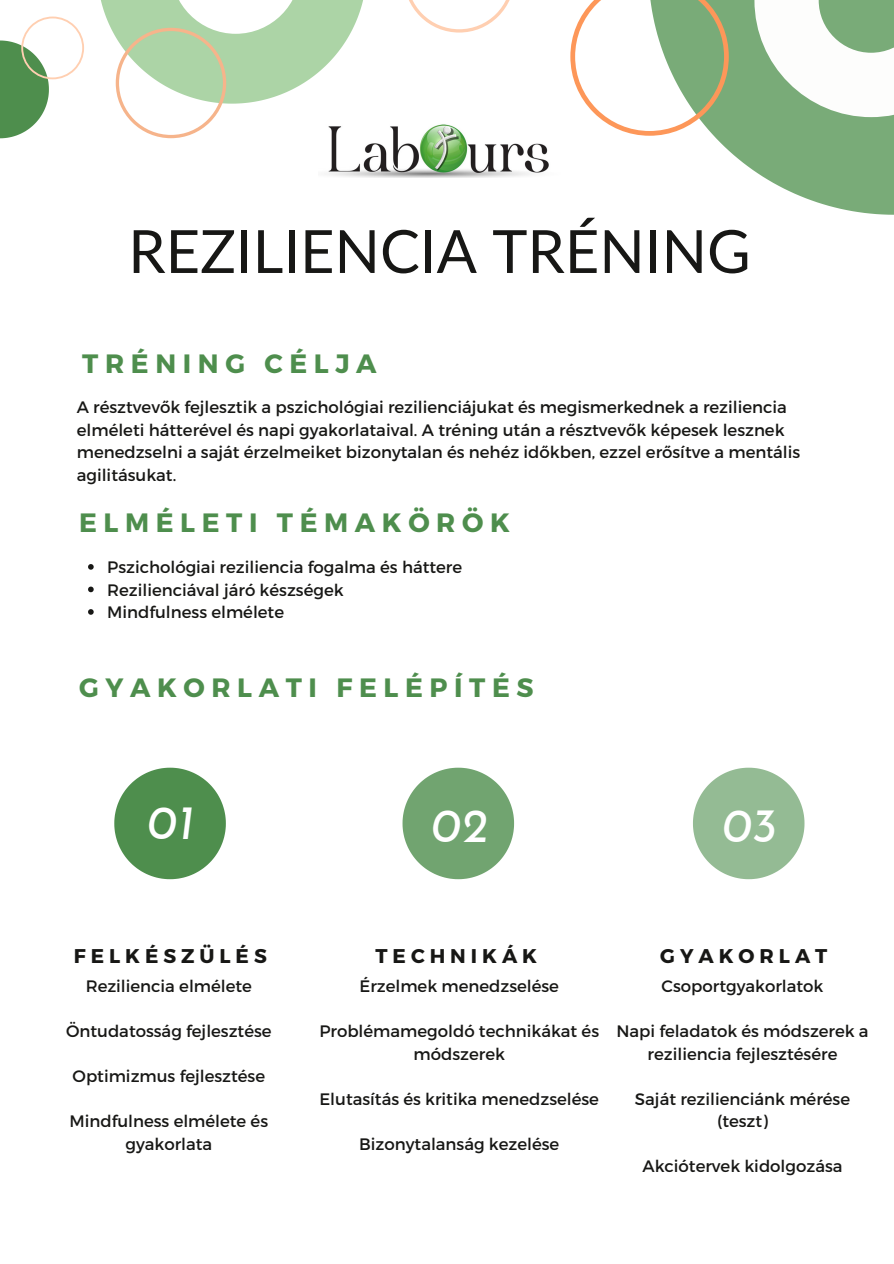
<style>
.page{position:relative;width:894px;height:1264px;background:#fff}
.page>*{position:absolute;margin:0;border:0;box-sizing:border-box;transform-origin:0 0}
.t1{font:59.55px "Lato";color:#171715}
.t2{font:italic 48px "Josefin Sans";color:#fff}
.t3{font:700 26.55px "Montserrat";letter-spacing:.25em;color:#4e8e4d}
.t4{font:700 19.8px "Montserrat";letter-spacing:.25em;color:#171715}
.t5{font:16.5px/22.5px "Montserrat";color:#171715;text-align:center}
</style>
<div class="page">
<svg style="left:714px;top:0;width:179px;height:215px;fill:#79ab78"></svg>
<svg style="left:570px;top:0;width:158px;height:136px"></svg>
<svg style="left:754px;top:0;width:139px;height:117px"></svg>
<svg style="left:88px;top:564px;width:6px;height:5px"></svg>
<svg style="left:88px;top:586px;width:6px;height:6px"></svg>
<svg style="left:88px;top:609px;width:6px;height:5px"></svg>
<svg style="left:101px;top:0;width:262px;height:138px"></svg>
<svg style="left:409px;top:0;width:101px;height:33px"></svg>
<svg style="left:0;top:17px;width:84px;height:121px"></svg>
<img style="left:319px;top:123px;width:230px;height:54px">
<svg style="left:114px;top:767px;width:112px;height:112px"></svg>
<svg style="left:402px;top:767px;width:112px;height:112px"></svg>
<svg style="left:693px;top:767px;width:111px;height:112px"></svg>
<p class="t1" style="left:128px;top:214px;width:623px">REZILIENCIA TRÉNING</p>
<p class="t3" style="left:82px;top:346px;width:296px">TRÉNING CÉLJA</p>
<p class="t5" style="left:77px;top:395px;width:724px;text-align:left">A résztvevők fejlesztik a pszichológiai rezilienciájukat és megismerkednek a reziliencia elméleti hátterével és napi gyakorlataival. A tréning után a résztvevők képesek lesznek menedzselni a saját érzelmeiket bizonytalan és nehéz időkben, ezzel erősítve a mentális agilitásukat.</p>
<p class="t3" style="left:79px;top:505px;width:432px">ELMÉLETI TÉMAKÖRÖK</p>
<p class="t5" style="left:107px;top:555px;width:356px">Pszichológiai reziliencia fogalma és háttere</p>
<p class="t5" style="left:107px;top:577px;width:238px">Rezilienciával járó készségek</p>
<p class="t5" style="left:107px;top:600px;width:178px">Mindfulness elmélete</p>
<p class="t3" style="left:79px;top:670px;width:456px">GYAKORLATI FELÉPÍTÉS</p>
<p class="t2" style="left:146px;top:802px;width:49px">01</p>
<p class="t4" style="left:74px;top:943px;width:194px">FELKÉSZÜLÉS</p>
<p class="t5" style="left:86px;top:974px;width:168px">Reziliencia elmélete</p>
<p class="t5" style="left:66px;top:1019px;width:207px">Öntudatosság fejlesztése</p>
<p class="t5" style="left:73px;top:1064px;width:194px">Optimizmus fejlesztése</p>
<p class="t5" style="left:69px;top:1109px;width:200px">Mindfulness elmélete és gyakorlata</p>
<p class="t2" style="left:430px;top:806px;width:60px">02</p>
<p class="t2" style="left:721px;top:806px;width:57px">03</p>
<p class="t4" style="left:375px;top:943px;width:163px">TECHNIKÁK</p>
<p class="t5" style="left:359px;top:974px;width:201px">Érzelmek menedzselése</p>
<p class="t5" style="left:319px;top:1019px;width:281px">Problémamegoldó technikákat és módszerek</p>
<p class="t5" style="left:319px;top:1086px;width:281px">Elutasítás és kritika menedzselése</p>
<p class="t5" style="left:359px;top:1131px;width:201px">Bizonytalanság kezelése</p>
<p class="t4" style="left:660px;top:943px;width:168px">GYAKORLAT</p>
<p class="t5" style="left:661px;top:974px;width:163px">Csoportgyakorlatok</p>
<p class="t5" style="left:616px;top:1019px;width:254px">Napi feladatok és módszerek a reziliencia fejlesztésére</p>
<p class="t5" style="left:634px;top:1086px;width:216px">Saját rezilienciánk mérése (teszt)</p>
<p class="t5" style="left:642px;top:1154px;width:201px">Akciótervek kidolgozása</p>
</div>
